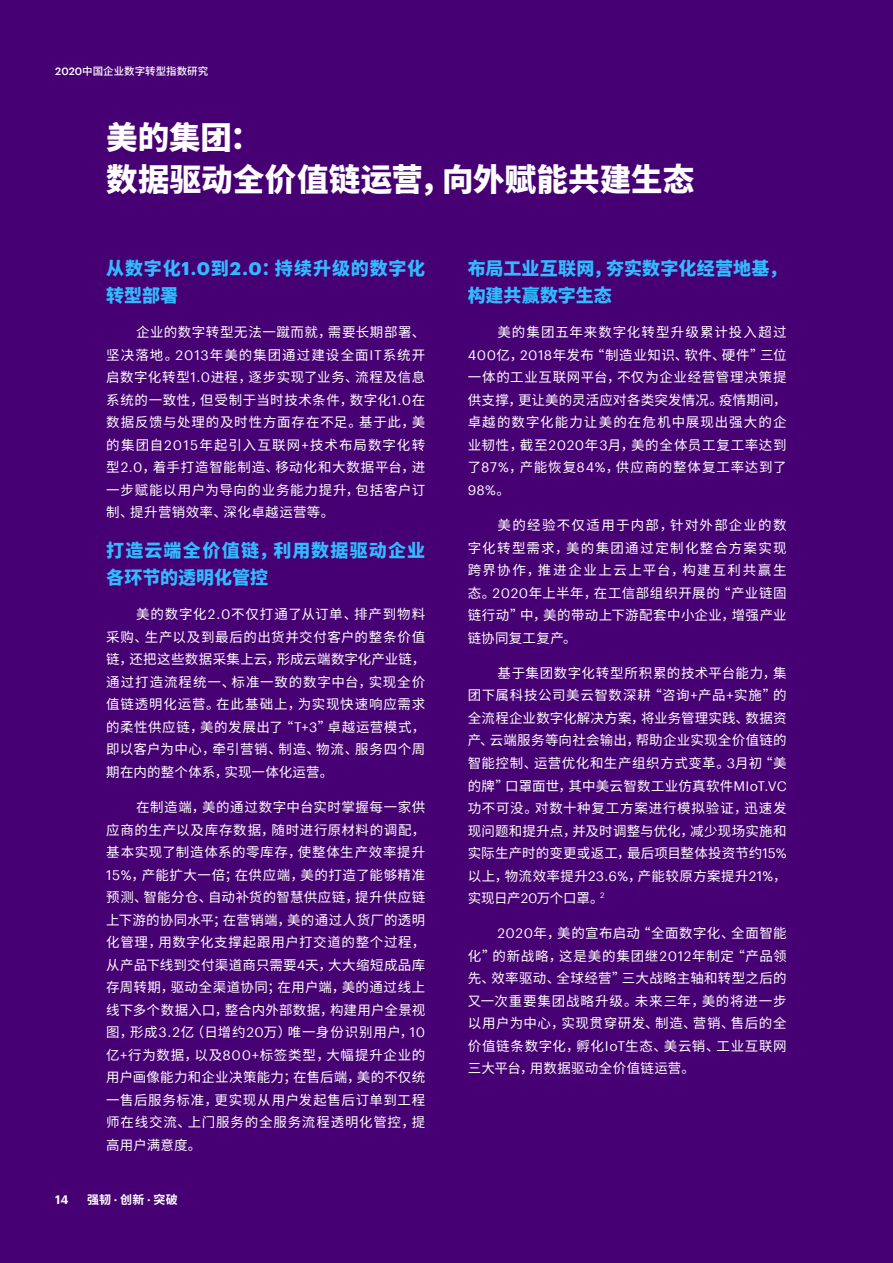
<style>
.page{position:relative;width:893px;height:1263px;background:#460073}
.page>*{position:absolute;margin:0;border:0;box-sizing:border-box;transform-origin:0 0}
.t1{font:800 31.5px/42px "Source Han Sans CN";letter-spacing:.005em;color:#fff}
.t2{font:800 18px/27px "Source Han Sans CN";letter-spacing:.055em;color:#32baff}
.t3{font:800 18px/27px "Source Han Sans CN";letter-spacing:.015em;color:#32baff}
.t4{font:800 18px/27px "Source Han Sans CN";letter-spacing:.04em;color:#32baff}
.t5{font:13.5px/22.5px "Source Han Sans CN";letter-spacing:.04em;color:#fff;text-align:justify}
.t6{font:13.5px "Graphik";color:#fff}
.t7{font:700 12px "Source Han Sans CN";color:#fff}
.t8{font:600 12px "Graphik";color:#fff}
.t9{font:500 10.5px "Source Han Sans CN";color:#fff}
.s1{font-family:"Graphik"}
.s2{font-family:"Graphik";font-weight:700}
.s3{font-family:"Graphik";font-weight:600}
.s4{font-family:"Source Han Sans CN"}
</style>
<div class="page">
<p class="t9" style="left:55px;top:65px;width:154px"><span class="s1">2020</span>中国企业数字转型指数研究</p>
<h1 class="t1" style="left:106px;top:117px;width:589px">美的集团：<br>数据驱动全价值链运营，向外赋能共建生态</h1>
<h2 class="t4" style="left:106px;top:255px;width:320px">从数字化<span class="s2">1.0</span>到<span class="s2">2.0</span>：持续升级的数字化转型部署</h2>
<p class="t5" style="left:106px;top:321px;width:320px;text-indent:30px">企业的数字转型无法一蹴而就，需要长期部署、坚决落地。<span class="s1">2013</span>年美的集团通过建设全面<span class="s1">IT</span>系统开启数字化转型<span class="s1">1.0</span>进程，逐步实现了业务、流程及信息系统的一致性，但受制于当时技术条件，数字化<span class="s1">1.0</span>在数据反馈与处理的及时性方面存在不足。基于此，美的集团自<span class="s1">2015</span>年起引入互联网<span class="s1">+</span>技术布局数字化转型<span class="s1">2.0</span>，着手打造智能制造、移动化和大数据平台，进一步赋能以用户为导向的业务能力提升，包括客户订制、提升营销效率、深化卓越运营等。</p>
<h2 class="t2" style="left:106px;top:537px;width:320px">打造云端全价值链，利用数据驱动企业各环节的透明化管控</h2>
<p class="t5" style="left:106px;top:603px;width:320px;text-indent:30px">美的数字化<span class="s1">2.0</span>不仅打通了从订单、排产到物料采购、生产以及到最后的出货并交付客户的整条价值链，还把这些数据采集上云，形成云端数字化产业链，通过打造流程统一、标准一致的数字中台，实现全价值链透明化运营。在此基础上，为实现快速响应需求的柔性供应链，美的发展出了“<span class="s1">T+3</span>”卓越运营模式，即以客户为中心，牵引营销、制造、物流、服务四个周期在内的整个体系，实现一体化运营。</p>
<p class="t5" style="left:106px;top:796px;width:320px;text-indent:30px">在制造端，美的通过数字中台实时掌握每一家供应商的生产以及库存数据，随时进行原材料的调配，基本实现了制造体系的零库存，使整体生产效率提升<span class="s1">15%</span>，产能扩大一倍；在供应端，美的打造了能够精准预测、智能分仓、自动补货的智慧供应链，提升供应链上下游的协同水平；在营销端，美的通过人货厂的透明化管理，用数字化支撑起跟用户打交道的整个过程，从产品下线到交付渠道商只需要<span class="s1">4</span>天，大大缩短成品库存周转期，驱动全渠道协同；在用户端，美的通过线上线下多个数据入口，整合内外部数据，构建用户全景视图，形成<span class="s1">3.2</span>亿（日增约<span class="s1">20</span>万）唯一身份识别用户，<span class="s1">10</span>亿<span class="s1">+</span>行为数据，以及<span class="s1">800+</span>标签类型，大幅提升企业的用户画像能力和企业决策能力；在售后端，美的不仅统一售后服务标准，更实现从用户发起售后订单到工程师在线交流、上门服务的全服务流程透明化管控，提高用户满意度。</p>
<p class="t8" style="left:55px;top:1190px;width:15px">14</p>
<p class="t7" style="left:87px;top:1193px;width:92px">强韧 <span class="s3">·</span> 创新 <span class="s3">·</span> 突破</p>
<h2 class="t3" style="left:468px;top:255px;width:320px">布局工业互联网，夯实数字化经营地基，构建共赢数字生态</h2>
<p class="t5" style="left:468px;top:321px;width:320px;text-indent:30px">美的集团五年来数字化转型升级累计投入超过<span class="s1">400</span>亿，<span class="s1">2018</span>年发布“制造业知识、软件、硬件”三位一体的工业互联网平台，不仅为企业经营管理决策提供支撑，更让美的灵活应对各类突发情况。疫情期间，卓越的数字化能力让美的在危机中展现出强大的企业韧性，截至<span class="s1">2020</span>年<span class="s1">3</span>月，美的全体员工复工率达到了<span class="s1">87%</span>，产能恢复<span class="s1">84%</span>，供应商的整体复工率达到了</p>
<p class="t6" style="left:468px;top:480px;width:44px">98%<span class="s4">。</span></p>
<p class="t5" style="left:468px;top:514px;width:320px;text-indent:30px">美的经验不仅适用于内部，针对外部企业的数字化转型需求，美的集团通过定制化整合方案实现跨界协作，推进企业上云上平台，构建互利共赢生态。<span class="s1">2020</span>年上半年，在工信部组织开展的“产业链固链行动”中，美的带动上下游配套中小企业，增强产业链协同复工复产。</p>
<p class="t5" style="left:468px;top:662px;width:320px;text-indent:30px">基于集团数字化转型所积累的技术平台能力，集团下属科技公司美云智数深耕“咨询<span class="s1">+</span>产品<span class="s1">+</span>实施”的全流程企业数字化解决方案，将业务管理实践、数据资产、云端服务等向社会输出，帮助企业实现全价值链的智能控制、运营优化和生产组织方式变革。<span class="s1">3</span>月初“美的牌”口罩面世，其中美云智数工业仿真软件<span class="s1">MIoT.VC</span>功不可没。对数十种复工方案进行模拟验证，迅速发现问题和提升点，并及时调整与优化，减少现场实施和实际生产时的变更或返工，最后项目整体投资节约<span class="s1">15%</span>以上，物流效率提升<span class="s1">23.6%</span>，产能较原方案提升<span class="s1">21%</span>，实现日产<span class="s1">20</span>万个口罩。<sup>2</sup></p>
<p class="t5" style="left:468px;top:922px;width:320px;text-indent:30px"><span class="s1">2020</span>年，美的宣布启动“全面数字化、全面智能化”的新战略，这是美的集团继<span class="s1">2012</span>年制定“产品领先、效率驱动、全球经营”三大战略主轴和转型之后的又一次重要集团战略升级。未来三年，美的将进一步以用户为中心，实现贯穿研发、制造、营销、售后的全价值链条数字化，孵化<span class="s1">IoT</span>生态、美云销、工业互联网三大平台，用数据驱动全价值链运营。</p>
</div>
